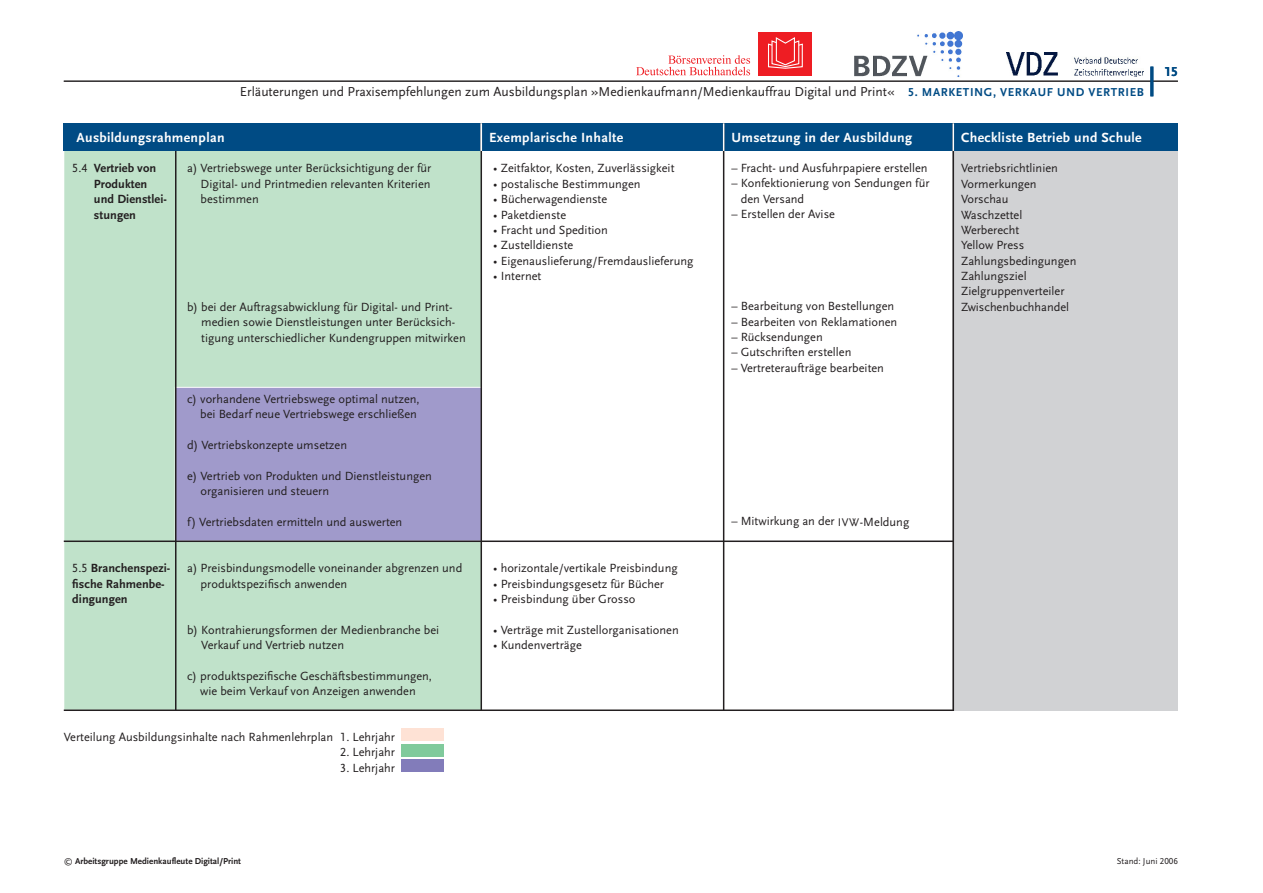
<style>
.page{position:relative;width:1263px;height:893px;background:#fff}
.page>*{position:absolute;margin:0;border:0;box-sizing:border-box;transform-origin:0 0}
.t1{font:700 13.8px "Scala Sans LF";letter-spacing:.025em;color:#fff}
.t2{font:13.5px "Scala Sans";color:#231f20}
.t3{font:700 13.5px "Scala Sans LF";color:#004b84}
.t4{font:12.3px/15.3px "Scala Sans LF";color:#231f20}
.t5{font:700 12.3px/15.3px "Scala Sans LF";letter-spacing:.005em;color:#231f20}
.t6{font:700 9px "Scala Sans LF";color:#231f20}
.t7{font:9px "Scala Sans LF";color:#231f20}
.s1{font-family:"Scala Sans LF";font-weight:700;font-size:12px;color:#004b84}
.s2{font-weight:400}
.s3{font-size:11.7px}
</style>
<div class="page">
<img style="left:854px;top:32px;width:108px;height:45px">
<img style="left:1006px;top:53px;width:138px;height:24px">
<svg style="left:636px;top:55px;width:114px;height:20px"></svg>
<div style="left:759px;top:32px;width:53px;height:43px;background:#ee1d23"></div>
<svg style="left:768px;top:37px;width:35px;height:32px"></svg>
<hr style="left:64px;top:81px;width:1114px;height:1px;background:#231f20">
<hr style="left:1150px;top:67px;width:3px;height:29px;background:#004b84">
<div style="left:952px;top:149px;width:226px;height:562px;background:#d1d2d4"></div>
<div style="left:64px;top:150px;width:417px;height:560px;background:#c0e2ca"></div>
<div style="left:64px;top:123px;width:1114px;height:28px;background:#004b84"></div>
<hr style="left:723px;top:123px;width:1px;height:587px;background:#231f20">
<hr style="left:952px;top:123px;width:2px;height:588px;background:#231f20">
<hr style="left:952px;top:123px;width:2px;height:28px;background:#fff">
<svg style="left:723px;top:123px;width:1px;height:28px"></svg>
<div style="left:175px;top:387px;width:306px;height:154px;background:#a09acb"></div>
<div style="left:175px;top:387px;width:306px;height:154px;border:1px solid #fff"></div>
<hr style="left:175px;top:151px;width:1px;height:559px;background:#231f20">
<hr style="left:480px;top:123px;width:2px;height:587px;background:#231f20">
<hr style="left:64px;top:540px;width:889px;height:2px;background:#231f20">
<hr style="left:64px;top:709px;width:889px;height:2px;background:#231f20">
<div style="left:401px;top:728px;width:43px;height:13px;background:#fee2d5"></div>
<div style="left:401px;top:744px;width:43px;height:12px;background:#80ca9c"></div>
<div style="left:401px;top:759px;width:43px;height:13px;background:#827cba"></div>
<hr style="left:480px;top:123px;width:2px;height:28px;background:#fff">
<p class="t2" style="left:240px;top:84px;width:905px">Erläuterungen und Praxisempfehlungen zum Ausbildungsplan »Medienkaufmann/Medienkauffrau Digital und Print« <span class="s1">5. Marketing, Verkauf und Vertrieb</span></p>
<p class="t1" style="left:77px;top:130px;width:150px">Ausbildungsrahmenplan</p>
<p class="t1" style="left:489px;top:130px;width:136px">Exemplarische I nhalte</p>
<p class="t1" style="left:731px;top:130px;width:182px">U msetzung in der Ausbildung</p>
<p class="t1" style="left:961px;top:130px;width:182px">Checkliste Betrieb und Schule</p>
<p class="t5" style="left:94px;top:161px;width:74px;text-indent:-22px"><span class="s2">5.4</span> Vertrieb von<br>Produkten und Dienstlei&shy;stungen</p>
<p class="t4" style="left:731px;top:160px;width:198px">– Fracht- und Ausfuhrpapiere erstellen</p>
<p class="t4" style="left:741px;top:176px;width:190px;text-indent:-9px">– Konfektionierung von Sendungen für den Versand</p>
<p class="t4" style="left:731px;top:207px;width:105px">– Erstellen der Avise</p>
<p class="t4" style="left:493px;top:161px;width:183px">• Zeitfaktor, Kosten, Zuverlässigkeit</p>
<p class="t4" style="left:493px;top:176px;width:149px">• postalische Bestimmungen</p>
<p class="t4" style="left:493px;top:192px;width:115px">• Bücherwagendienste</p>
<p class="t4" style="left:493px;top:207px;width:74px">• Paketdienste</p>
<p class="t4" style="left:493px;top:223px;width:116px">• Fracht und Spedition</p>
<p class="t4" style="left:493px;top:238px;width:82px">• Zustelldienste</p>
<p class="t4" style="left:493px;top:253px;width:202px">• Eigenauslieferung/Fremdauslieferung</p>
<p class="t4" style="left:493px;top:269px;width:50px">• Internet</p>
<p class="t4" style="left:201px;top:161px;width:232px;text-align:justify;text-indent:-13px">a) Vertriebswege unter Berücksichtigung der für Digital- und Printmedien relevanten Kriterien bestimmen</p>
<p class="t4" style="left:961px;top:161px;width:117px">Vertriebsrichtlinien<br>Vormerkungen<br>Vorschau<br>Waschzettel<br>Werberecht<br>Yellow Press<br>Zahlungsbedingungen<br>Zahlungsziel<br>Zielgruppenverteiler<br>Zwischenbuchhandel</p>
<p class="t4" style="left:731px;top:299px;width:164px">– Bearbeitung von Bestellungen</p>
<p class="t4" style="left:731px;top:314px;width:167px">– Bearbeiten von Reklamationen</p>
<p class="t4" style="left:731px;top:330px;width:93px">– Rücksendungen</p>
<p class="t4" style="left:731px;top:345px;width:122px">– Gutschriften erstellen</p>
<p class="t4" style="left:731px;top:360px;width:154px">– Vertreteraufträge bearbeiten</p>
<p class="t4" style="left:201px;top:299px;width:266px;text-indent:-14px">b) bei der Auftragsabwicklung für Digital- und Print&shy;medien sowie Dienstleistungen unter Berücksich&shy;tigung unterschiedlicher Kundengruppen mitwirken</p>
<p class="t4" style="left:187px;top:392px;width:234px;text-align:right">c) vorhandene Vertriebswege optimal nutzen, bei Bedarf neue Vertriebswege erschließen</p>
<p class="t4" style="left:187px;top:438px;width:162px">d) Vertriebskonzepte umsetzen</p>
<p class="t4" style="left:200px;top:469px;width:233px;text-indent:-13px">e) Vertrieb von Produkten und Dienstleistungen organisieren und steuern</p>
<p class="t4" style="left:187px;top:515px;width:217px">f) Vertriebsdaten ermitteln und auswerten</p>
<p class="t4" style="left:201px;top:561px;width:263px;text-indent:-13px">a) Preisbindungsmodelle voneinander abgrenzen und produktspezifisch anwenden</p>
<p class="t4" style="left:201px;top:622px;width:239px;text-indent:-14px">b) Kontrahierungsformen der Medienbranche bei<br>Verkauf und Vertrieb nutzen</p>
<p class="t4" style="left:187px;top:668px;width:246px;text-align:center">c) produktspezifische Geschäftsbestimmungen, wie beim Verkauf von Anzeigen anwenden</p>
<p class="t4" style="left:64px;top:730px;width:333px">Verteilung Ausbildungsinhalte nach Rahmenlehrplan 1. Lehrjahr</p>
<p class="t4" style="left:340px;top:745px;width:56px">2. Lehrjahr</p>
<p class="t4" style="left:340px;top:760px;width:56px">3. Lehrjahr</p>
<p class="t5" style="left:72px;top:561px;width:100px"><span class="s2">5.5</span> Branchenspezi&shy;fische Rahmenbe&shy;dingungen</p>
<p class="t4" style="left:493px;top:561px;width:186px">• horizontale/vertikale Preisbindung</p>
<p class="t4" style="left:493px;top:576px;width:172px">• Preisbindungsgesetz für Bücher</p>
<p class="t4" style="left:493px;top:591px;width:144px">• Preisbindung über Grosso</p>
<p class="t4" style="left:493px;top:622px;width:187px">• Verträge mit Zustellorganisationen</p>
<p class="t4" style="left:493px;top:638px;width:90px">• Kundenverträge</p>
<p class="t4" style="left:731px;top:514px;width:179px">– Mitwirkung an der <span class="s3">IVW</span>-Meldung</p>
<p class="t3" style="left:1164px;top:64px;width:15px">15</p>
<p class="t6" style="left:64px;top:856px;width:179px"><span class="s2">©</span> Arbeitsgruppe Medienkaufleute Digital/Print</p>
<p class="t7" style="left:1117px;top:856px;width:63px">Stand: Juni 2006</p>
</div>
